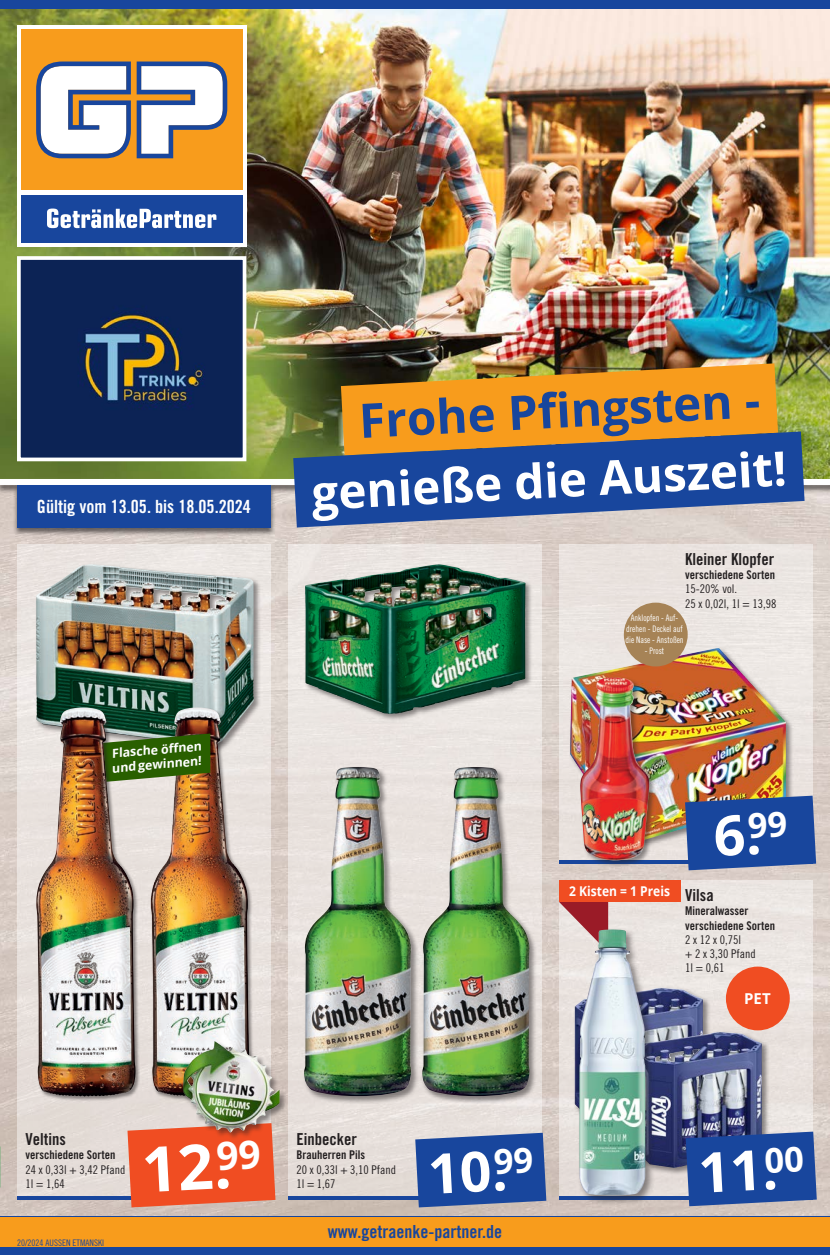
<style>
.page{position:relative;width:830px;height:1255px;background:#fff}
.page>*{position:absolute;margin:0;border:0;box-sizing:border-box;transform-origin:0 0}
.t1{font:700 55.5px "Open Sans";color:#fff}
.t2{font:700 47.55px "Open Sans";color:#fff}
.t3{font:700 47.55px "Open Sans";color:#18469d}
.t4{font:18.15px "Trade Gothic LT Std Bd Cn 20";color:#fff}
.t5{font:18px "Trade Gothic LT Std Bd Cn 20";color:#18469d}
.t6{font:16.5px "Trade Gothic LT Std Bd Cn 20";color:#231f20}
.t7{font:700 15px "Open Sans";color:#fff}
.t8{font:700 13.5px "Open Sans";color:#fff;scale:.89 1}
.t9{font:700 12.3px/14.7px "Open Sans";color:#fff}
.t10{font:12px/14.2px "Trade Gothic LT Std Cn 18";color:#231f20}
.t11{font:12px/14.2px "Trade Gothic LT Std Bd Cn 20";color:#231f20}
.t12{font:9px/10.9px "Trade Gothic LT Std Cn 18";color:#fff;text-align:center;scale:.92 1}
.t13{font:9px "Trade Gothic LT Std Cn 18";color:#18469d}
</style>
<div class="page">
<img style="left:0;top:494px;width:829px;height:722px">
<img style="left:0;top:9px;width:829px;height:469px">
<div style="left:0;top:1216px;width:829px;height:38px;background:#18469d"></div>
<div style="left:0;top:1216px;width:829px;height:30px;background:#f89c1c"></div>
<div style="left:0;top:0;width:829px;height:9px;background:#18469d"></div>
<div style="left:0;top:478px;width:829px;height:16px;background:#231f20;opacity:.65"></div>
<div style="left:0;top:479px;width:829px;height:6px;background:#fff"></div>
<div style="left:17px;top:26px;width:229px;height:221px;background:linear-gradient(to right,#fff,#fff)"></div>
<div style="left:21px;top:30px;width:221px;height:160px;background:#f89c1c"></div>
<div style="left:21px;top:196px;width:221px;height:47px;background:#18469d"></div>
<svg style="left:36px;top:61px;width:95px;height:97px;background:#c2c4cc"></svg>
<svg style="left:137px;top:61px;width:90px;height:97px"></svg>
<svg style="left:47px;top:208px;width:169px;height:20px"></svg>
<svg style="left:15px;top:254px;width:233px;height:209px;background:#293d60"></svg>
<div style="left:12px;top:484px;width:263px;height:52px;background:#231f20;opacity:.65"></div>
<div style="left:17px;top:485px;width:254px;height:42px;background:#18469d"></div>
<div style="left:17px;top:544px;width:254px;height:655px;background:#e8e1dc"></div>
<div style="left:288px;top:544px;width:253px;height:655px;background:#e9e3df"></div>
<hr style="left:17px;top:1196px;width:254px;height:3px;background:#18469d">
<hr style="left:288px;top:1196px;width:253px;height:3px;background:#18469d">
<div style="left:35px;top:563px;width:226px;height:190px;background:#231f20;opacity:.5"></div>
<img style="left:36px;top:564px;width:218px;height:169px">
<div style="left:150px;top:706px;width:104px;height:395px;background:#231f20;opacity:.5"></div>
<img style="left:151px;top:707px;width:99px;height:389px">
<div style="left:304px;top:563px;width:229px;height:158px;background:#231f20;opacity:.5"></div>
<img style="left:305px;top:564px;width:133px;height:123px">
<div style="left:303px;top:765px;width:116px;height:338px;background:#231f20;opacity:.5"></div>
<img style="left:303px;top:767px;width:108px;height:329px">
<div style="left:421px;top:765px;width:116px;height:338px;background:#231f20;opacity:.5"></div>
<img style="left:422px;top:767px;width:108px;height:329px">
<div style="left:558px;top:544px;width:254px;height:319px;background:#ebe4e0"></div>
<hr style="left:558px;top:860px;width:254px;height:3px;background:#18469d">
<div style="left:568px;top:646px;width:225px;height:205px;background:#231f20;opacity:.5"></div>
<img style="left:569px;top:648px;width:216px;height:196px">
<div style="left:578px;top:676px;width:78px;height:191px;background:#231f20;opacity:.5"></div>
<img style="left:580px;top:677px;width:69px;height:183px">
<div style="left:623px;top:602px;width:64px;height:64px;background:#a68356;border-radius:50%"></div>
<svg style="left:684px;top:795px;width:131px;height:75px;background:#2c529b"></svg>
<div style="left:558px;top:880px;width:254px;height:319px;background:#ebe4e0"></div>
<svg style="left:558px;top:901px;width:50px;height:51px"></svg>
<hr style="left:558px;top:1196px;width:254px;height:3px;background:#18469d">
<div style="left:573px;top:986px;width:137px;height:145px;background:#231f20;opacity:.5"></div>
<img style="left:574px;top:987px;width:128px;height:136px">
<div style="left:632px;top:1030px;width:137px;height:145px;background:#231f20;opacity:.5"></div>
<img style="left:655px;top:1031px;width:106px;height:136px">
<div style="left:577px;top:927px;width:78px;height:278px;background:#231f20;opacity:.5"></div>
<img style="left:579px;top:929px;width:66px;height:266px">
<svg style="left:685px;top:1131px;width:131px;height:75px;background:#264f9d"></svg>
<div style="left:725px;top:966px;width:64px;height:64px;background:#f04d22;border-radius:50%"></div>
<div style="left:558px;top:880px;width:122px;height:21px;background:#f04d22"></div>
<svg style="left:140px;top:733px;width:70px;height:50px;background:#456919"></svg>
<div style="left:35px;top:706px;width:105px;height:395px;background:#231f20;opacity:.5"></div>
<img style="left:35px;top:707px;width:100px;height:389px">
<div style="left:182px;top:1040px;width:105px;height:99px;background:#231f20;opacity:.5"></div>
<img style="left:183px;top:1040px;width:96px;height:92px">
<svg style="left:415px;top:1132px;width:131px;height:75px;background:#2e55a2"></svg>
<svg style="left:341px;top:363px;width:436px;height:68px;background:#de901f"></svg>
<svg style="left:293px;top:431px;width:511px;height:96px;background:#4e6390"></svg>
<svg style="left:127px;top:1123px;width:148px;height:84px;background:#ea5a34"></svg>
<h3 class="t4" style="left:37px;top:495px;width:215px">Gültig vom 13.05. bis 18.05.2024</h3>
<p class="t9" style="left:110px;top:746px;width:93px;rotate:-5deg">Flasche öffnen und gewinnen!</p>
<h2 class="t3" style="left:357px;top:387px;width:402px;rotate:-3deg">Frohe Pfingsten -</h2>
<h2 class="t2" style="left:309px;top:459px;width:477px;rotate:-3deg">genieße die Auszeit!</h2>
<h3 class="t6" style="left:685px;top:549px;width:90px">Kleiner Klopfer</h3>
<p class="t11" style="left:685px;top:567px;width:91px">verschiedene Sorten</p>
<p class="t10" style="left:685px;top:582px;width:93px">15-20% vol.<br>25 x 0,02l, 1l = 13,98</p>
<p class="t12" style="left:625px;top:612px;width:64px">Anklopfen - Auf&shy;drehen - Deckel auf die Nase - Anstoßen</p>
<p class="t12" style="left:644px;top:645px;width:22px">- Prost</p>
<h1 class="t1" style="left:711px;top:796px;width:76px;rotate:-3deg">6.<sup>99</sup></h1>
<p class="t8" style="left:569px;top:882px;width:115px">2 Kisten = 1 Preis</p>
<h3 class="t6" style="left:685px;top:885px;width:30px">Vilsa</h3>
<p class="t11" style="left:685px;top:903px;width:91px">Mineralwasser verschiedene Sorten</p>
<p class="t10" style="left:685px;top:932px;width:72px">2 x 12 x 0,75l<br>+ 2 x 3,30 Pfand<br>1l = 0,61</p>
<p class="t7" style="left:743px;top:988px;width:28px">PET</p>
<h3 class="t6" style="left:26px;top:1129px;width:42px">Veltins</h3>
<p class="t11" style="left:26px;top:1147px;width:91px">verschiedene Sorten</p>
<p class="t10" style="left:26px;top:1161px;width:101px">24 x 0,33l + 3,42 Pfand<br>1l = 1,64</p>
<p class="t13" style="left:17px;top:1237px;width:88px">20/2024 AUSSEN ETMANSKI</p>
<h3 class="t6" style="left:296px;top:1129px;width:62px">Einbecker</h3>
<p class="t11" style="left:296px;top:1147px;width:70px">Brauherren Pils</p>
<p class="t10" style="left:296px;top:1161px;width:101px">20 x 0,33l + 3,10 Pfand</p>
<p class="t10" style="left:296px;top:1176px;width:41px">1l = 1,67</p>
<h1 class="t1" style="left:425px;top:1134px;width:107px;rotate:-3deg">10.<sup>99</sup></h1>
<h3 class="t5" style="left:328px;top:1220px;width:175px">www.getraenke-partner.de</h3>
<h1 class="t1" style="left:696px;top:1133px;width:107px;rotate:-3deg">11.<sup>00</sup></h1>
</div>
